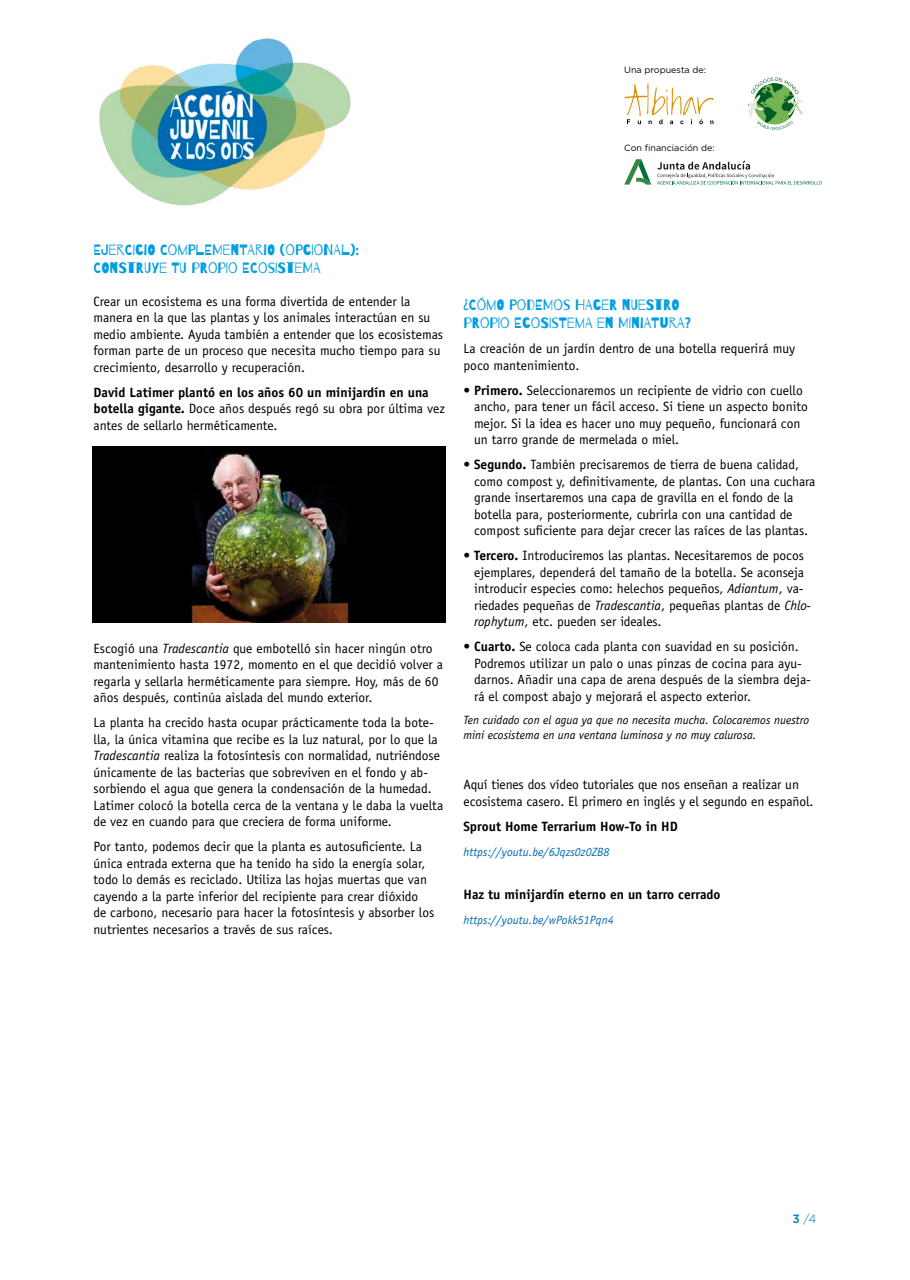
<style>
.page{position:relative;width:910px;height:1280px;background:#fff}
.page>*{position:absolute;margin:0;border:0;box-sizing:border-box;transform-origin:0 0}
.t1{font:15px/18px "Barrio";color:#009de0}
.t2{font:13.5px/16.5px "Officina Sans";color:#000}
.t3{font:700 13.5px "Officina Sans";color:#000}
.t4{font:italic 12px/15px "Officina Sans";color:#000}
.t5{font:italic 12px "Officina Sans";color:#0069b2}
.t6{font:300 12px "Gotham";color:#0077b5}
.t7{font:9px "Gotham";color:#000}
.s1{font-weight:700}
.s2{font-style:italic}
.s3{font-weight:500}
</style>
<div class="page">
<img style="left:99px;top:38px;width:252px;height:168px">
<svg style="left:624px;top:83px;width:90px;height:41px"></svg>
<svg style="left:748px;top:77px;width:55px;height:53px"></svg>
<svg style="left:657px;top:160px;width:165px;height:25px"></svg>
<svg style="left:624px;top:159px;width:27px;height:26px"></svg>
<img style="left:93px;top:446px;width:353px;height:177px">
<p class="t7" style="left:624px;top:65px;width:83px">Una propuesta de:</p>
<p class="t7" style="left:624px;top:143px;width:92px">Con financiación de:</p>
<p class="t1" style="left:94px;top:241px;width:267px">EJERCICIO COM PLEMENTARIO (OPCIONAL):<br>CONSTRUYE TU PROPIO ECOSISTEMA</p>
<p class="t2" style="left:94px;top:293px;width:351px">Crear un ecosistema es una forma divertida de entender la manera en la que las plantas y los animales interactúan en su medio ambiente. Ayuda también a entender que los ecosistemas forman parte de un proceso que necesita mucho tiempo para su crecimiento, desarrollo y recuperación.</p>
<p class="t2" style="left:94px;top:384px;width:353px"><span class="s1">David Latimer plantó en los años 60 un minijardín en una botella gigante.</span> Doce años después regó su obra por última vez antes de sellarlo herméticamente.</p>
<p class="t2" style="left:94px;top:640px;width:351px">Escogió una <span class="s2">Tradescantia</span> que embotelló sin hacer ningún otro mantenimiento hasta 1972, momento en el que decidió volver a regarla y sellarla herméticamente para siempre. Hoy, más de 60 años después, continúa aislada del mundo exterior.</p>
<p class="t2" style="left:94px;top:715px;width:351px">La planta ha crecido hasta ocupar prácticamente toda la bote&shy;lla, la única vitamina que recibe es la luz natural, por lo que la <span class="s2">Tradescantia</span> realiza la fotosíntesis con normalidad, nutriéndose únicamente de las bacterias que sobreviven en el fondo y ab&shy;sorbiendo el agua que genera la condensación de la humedad.<br>Latimer colocó la botella cerca de la ventana y le daba la vuelta de vez en cuando para que creciera de forma uniforme.</p>
<p class="t2" style="left:94px;top:839px;width:342px">Por tanto, podemos decir que la planta es autosuficiente. La única entrada externa que ha tenido ha sido la energía solar, todo lo demás es reciclado. Utiliza las hojas muertas que van cayendo a la parte inferior del recipiente para crear dióxido<br>de carbono, necesario para hacer la fotosíntesis y absorber los nutrientes necesarios a través de sus raíces.</p>
<p class="t1" style="left:463px;top:296px;width:216px">¿CÓMO PODEMOS HACER NUESTRO<br>PROPIO ECOSISTEMA EN MINIA</p>
<p class="t1" style="left:651px;top:314px;width:41px">TURA?</p>
<p class="t2" style="left:463px;top:340px;width:333px">La creación de un jardín dentro de una botella requerirá muy poco mantenimiento.</p>
<p class="t2" style="left:474px;top:382px;width:335px;text-indent:-11px">• <span class="s1">Primero.</span> Seleccionaremos un recipiente de vidrio con cuello ancho, para tener un fácil acceso. Si tiene un aspecto bonito mejor. Si la idea es hacer uno muy pequeño, funcionará con un tarro grande de mermelada o miel.</p>
<p class="t2" style="left:474px;top:456px;width:343px;text-indent:-11px">• <span class="s1">Segundo.</span> También precisaremos de tierra de buena calidad, como compost y, definitivamente, de plantas. Con una cuchara grande insertaremos una capa de gravilla en el fondo de la botella para, posteriormente, cubrirla con una cantidad de compost suficiente para dejar crecer las raíces de las plantas.</p>
<p class="t2" style="left:474px;top:547px;width:338px;text-indent:-11px">• <span class="s1">Tercero.</span> Introduciremos las plantas. Necesitaremos de pocos ejemplares, dependerá del tamaño de la botella. Se aconseja introducir especies como: helechos pequeños, <span class="s2">Adiantum</span>, va&shy;riedades pequeñas de <span class="s2">Tradescantia</span>, pequeñas plantas de <span class="s2">Chlo&shy;rophytum</span>, etc. pueden ser ideales.</p>
<p class="t2" style="left:474px;top:638px;width:338px;text-indent:-11px">• <span class="s1">Cuarto.</span> Se coloca cada planta con suavidad en su posición.<br>Podremos utilizar un palo o unas pinzas de cocina para ayu&shy;darnos. Añadir una capa de arena después de la siembra deja&shy;rá el compost abajo y mejorará el aspecto exterior.</p>
<p class="t4" style="left:463px;top:713px;width:347px">Ten cuidado con el agua ya que no necesita mucha. Colocaremos nuestro mini ecosistema en una ventana luminosa y no muy calurosa.</p>
<p class="t2" style="left:463px;top:776px;width:352px">Aquí tienes dos vídeo tutoriales que nos enseñan a realizar un ecosistema casero. El primero en inglés y el segundo en español.</p>
<p class="t3" style="left:463px;top:818px;width:216px">Sprout Home Terrarium How-To in HD</p>
<p class="t5" style="left:463px;top:845px;width:148px">https://youtu.be/6Jqzs0z0ZB8</p>
<p class="t3" style="left:463px;top:886px;width:259px">Haz tu minijardín eterno en un tarro cerrado</p>
<p class="t5" style="left:463px;top:913px;width:152px">https://youtu.be/wPokk51Pqn4</p>
<p class="t6" style="left:793px;top:1212px;width:25px"><span class="s3">3</span> /4</p>
</div>
